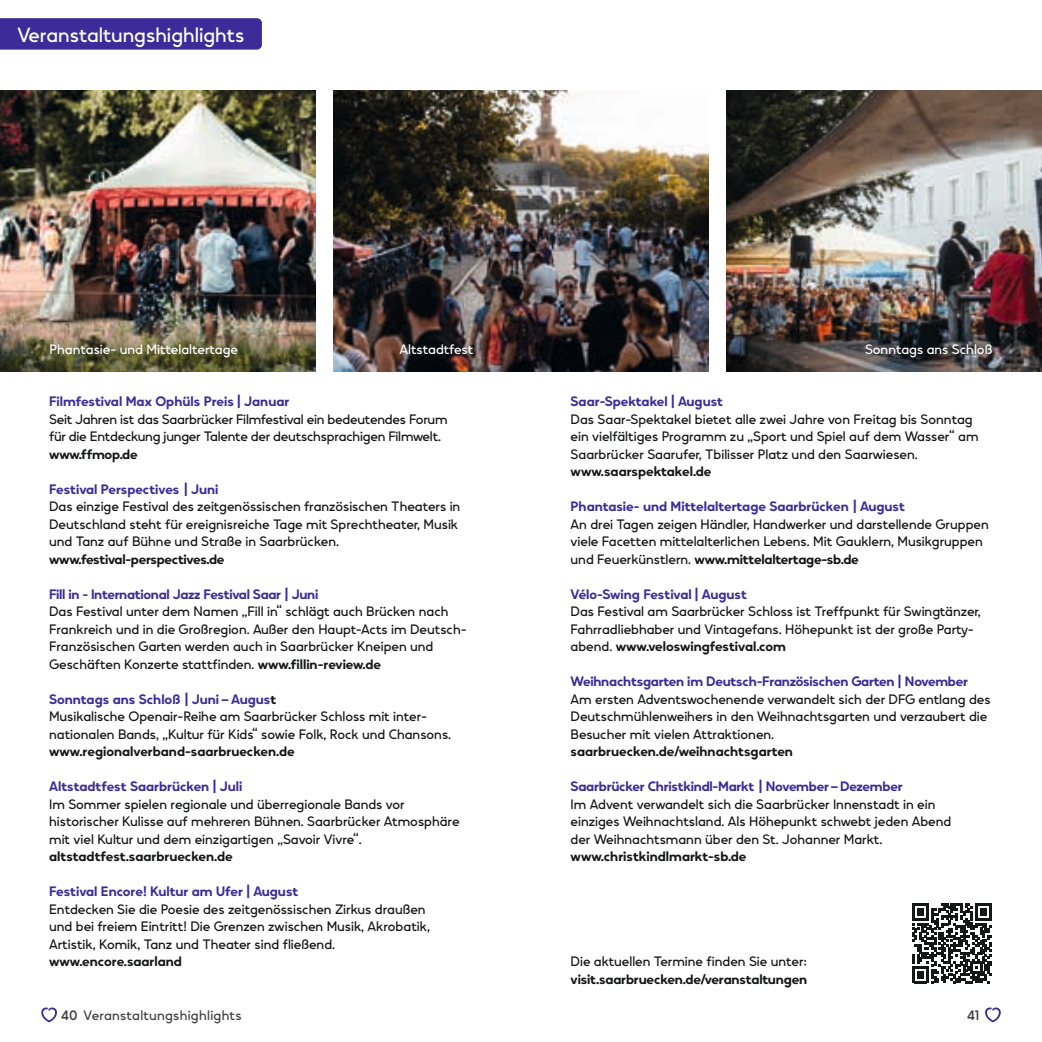
<style>
.page{position:relative;width:1042px;height:1042px;background:#fff}
.page>*{position:absolute;margin:0;border:0;box-sizing:border-box;transform-origin:0 0}
.t1{font:21px "Vary";color:#fff}
.t2{font:14px/17.5px "Vary";color:#151616}
.t3{font:700 14px "Vary";letter-spacing:-.015em;color:#3c2b99}
.t4{font:700 14px "Vary";color:#151616}
.t5{font:14px "Vary";color:#fff}
.t6{font:700 14px "Vary";letter-spacing:-.02em;color:#151616}
.t7{font:14px "Vary";letter-spacing:.02em;color:#414140}
.t8{font:500 14px "Vary";color:#414140}
.s1{font-weight:700}
.s2{font-weight:700;color:#3c2b99}
.s3{font-family:"Vary Variable"}
</style>
<div class="page">
<img style="left:333px;top:91px;width:375px;height:280px">
<img style="left:727px;top:91px;width:315px;height:280px">
<img style="left:0;top:91px;width:315px;height:280px">
<div style="left:0;top:18px;width:262px;height:32px;background:#3c2b99"></div>
<svg style="left:912px;top:903px;width:80px;height:80px"></svg>
<svg style="left:985px;top:1007px;width:16px;height:15px"></svg>
<svg style="left:41px;top:1007px;width:16px;height:15px"></svg>
<h1 class="t1" style="left:17px;top:17px;width:229px">Veranstaltungshighlights</h1>
<p class="t5" style="left:50px;top:337px;width:190px">Phantasie- und Mittelaltertage</p>
<p class="t5" style="left:399px;top:337px;width:76px">Altstadtfest</p>
<p class="t5" style="left:865px;top:337px;width:129px">Sonntags ans Schloß</p>
<p class="t3" style="left:49px;top:389px;width:242px">Filmfestival Max Ophüls Preis | Januar</p>
<p class="t2" style="left:49px;top:409px;width:400px">Seit Jahren ist das Saarbrücker Filmfestival ein bedeutendes Forum für die Entdeckung junger Talente der deutschsprachigen Filmwelt.</p>
<p class="t4" style="left:49px;top:442px;width:90px">www.ffmop.de</p>
<p class="t3" style="left:49px;top:477px;width:171px">Festival Perspectives | Juni</p>
<p class="t2" style="left:49px;top:496px;width:413px">Das einzige Festival des zeitgenössischen französischen Theaters in<br>Deutschland steht für ereignisreiche Tage mit Sprechtheater, Musik und Tanz auf Bühne und Straße in Saarbrücken.</p>
<p class="t6" style="left:49px;top:547px;width:177px">www.festival-perspectives.de</p>
<p class="t3" style="left:49px;top:582px;width:271px">Fill in - International Jazz Festival Saar | Juni</p>
<p class="t2" style="left:49px;top:601px;width:419px">Das Festival unter dem Namen „Fill in“ schlägt auch Brücken nach Frankreich und in die Großregion. Außer den Haupt-Acts im Deutsch-Französischen Garten werden auch in Saarbrücker Kneipen und Geschäften Konzerte stattfinden. <span class="s1">www.fillin-review.de</span></p>
<p class="t2" style="left:49px;top:689px;width:403px"><span class="s2">Sonntags ans Schloß | Juni – Augus</span><span class="s1">t<br></span>Musikalische Openair-Reihe am Saarbrücker Schloss mit inter&shy;nationalen Bands, „Kultur für Kids“ sowie Folk, Rock und Chansons.</p>
<p class="t4" style="left:49px;top:739px;width:247px">www.regionalverband-saarbruecken.de</p>
<p class="t3" style="left:49px;top:774px;width:195px">Altstadtfest Saarbrücken | Juli</p>
<p class="t2" style="left:49px;top:794px;width:412px">Im Sommer spielen regionale und überregionale Bands vor historischer Kulisse auf mehreren Bühnen. Saarbrücker Atmosphäre mit viel Kultur und dem einzigartigen „Savoir Vivre“.</p>
<p class="t4" style="left:49px;top:844px;width:185px">altstadtfest.saarbruecken.de</p>
<p class="t3" style="left:49px;top:879px;width:251px">Festival Encore! Kultur am Ufer | August</p>
<p class="t2" style="left:49px;top:899px;width:382px">Entdecken Sie die Poesie des zeitgenössischen Zirkus draußen und bei freiem Eintritt! Die Grenzen zwischen Musik, Akrobatik,<br>Artistik, Komik, Tanz und Theater sind fließend.</p>
<p class="t4" style="left:49px;top:949px;width:134px">www.encore.saarland</p>
<p class="t3" style="left:570px;top:389px;width:154px">Saar-Spektakel | August</p>
<p class="t2" style="left:570px;top:409px;width:409px">Das Saar-Spektakel bietet alle zwei Jahre von Freitag bis Sonntag ein vielfältiges Programm zu „Sport und Spiel auf dem Wasser“ am<br>Saarbrücker Saarufer, Tbilisser Platz und den Saarwiesen.</p>
<p class="t4" style="left:570px;top:459px;width:142px">www.saarspektakel.de</p>
<p class="t3" style="left:570px;top:494px;width:336px">Phantasie- und Mittelaltertage Saarbrücken | August</p>
<p class="t2" style="left:570px;top:514px;width:419px">An drei Tagen zeigen Händler, Handwerker und darstellende Gruppen viele Facetten mittelalterlichen Lebens. Mit Gauklern, Musikgruppen und Feuerkünstlern. <span class="s1">www.mittelaltertage-sb.de</span></p>
<p class="t3" style="left:570px;top:582px;width:178px">Vélo-Swing Festival | August</p>
<p class="t2" style="left:570px;top:601px;width:412px">Das Festival am Saarbrücker Schloss ist Treffpunkt für Swingtänzer,<br>Fahrradliebhaber und Vintagefans. Höhepunkt ist der große Party&shy;abend. <span class="s1">www.veloswingfestival.com</span></p>
<p class="t3" style="left:570px;top:669px;width:399px">Weihnachtsgarten im Deutsch-Französischen Garten | November</p>
<p class="t2" style="left:570px;top:689px;width:421px">Am ersten Adventswochenende verwandelt sich der DFG entlang des<br>Deutschmühlenweihers in den Weihnachtsgarten und verzaubert die<br>Besucher mit vielen Attraktionen.</p>
<p class="t4" style="left:570px;top:739px;width:224px">saarbruecken.de/weihnachtsgarten</p>
<p class="t3" style="left:570px;top:774px;width:333px">Saarbrücker Christkindl-Markt | November – Dezember</p>
<p class="t2" style="left:570px;top:794px;width:382px">Im Advent verwandelt sich die Saarbrücker Innenstadt in ein einziges Weihnachtsland. Als Höhepunkt schwebt jeden Abend der Weihnachtsmann über den St. Johanner Markt.</p>
<p class="t4" style="left:570px;top:844px;width:177px">www.christkindlmarkt-sb.de</p>
<p class="t2" style="left:570px;top:951px;width:238px">Die aktuellen Termine finden Sie unter:</p>
<p class="t4" style="left:570px;top:967px;width:238px">visit.saarbruecken.de/veranstaltungen</p>
<p class="t7" style="left:61px;top:1004px;width:182px"><span class="s3">40</span> Veranstaltungshighlights</p>
<p class="t8" style="left:967px;top:1003px;width:14px">41</p>
</div>
